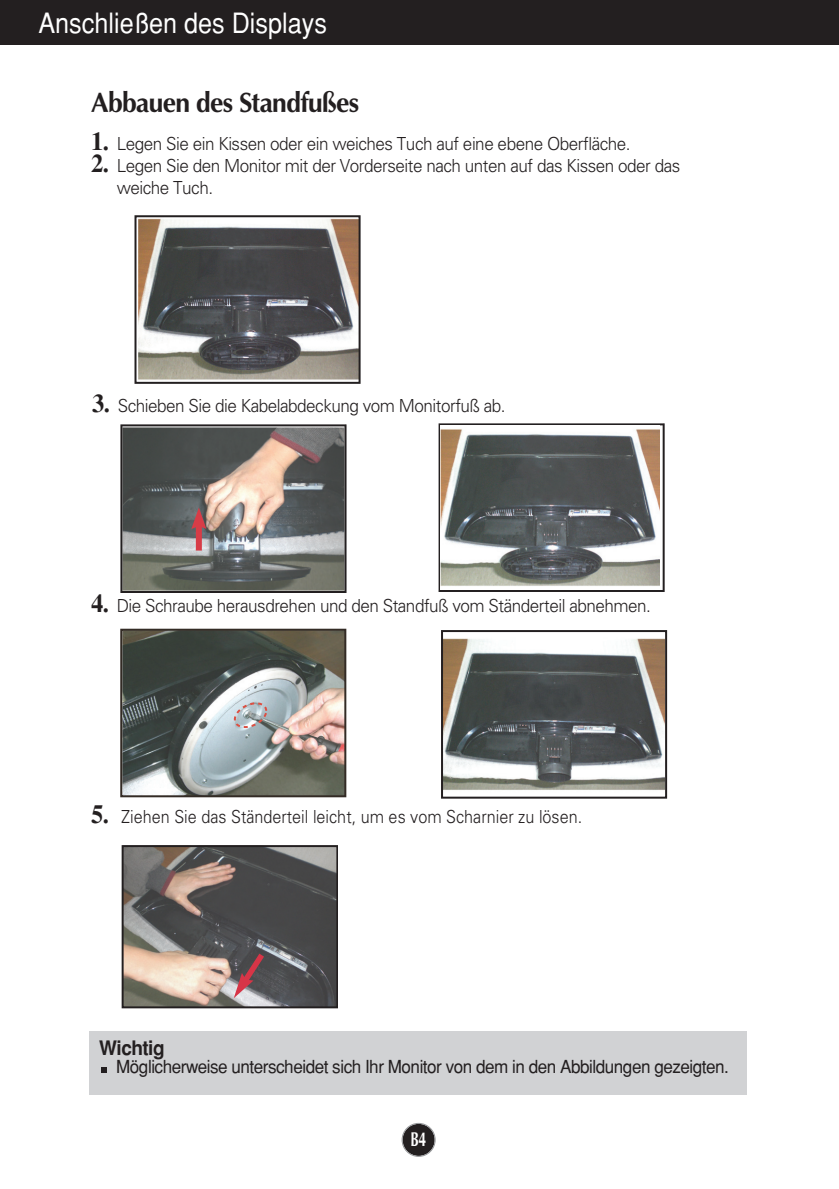
<style>
.page{position:relative;width:839px;height:1189px;background:#fff}
.page>*{position:absolute;margin:0;border:0;box-sizing:border-box;transform-origin:0 0}
.t1{font:28px "Helvetica";color:#fff;scale:.9 1}
.t2{font:700 28px "Optima";letter-spacing:-.03em;color:#231f20;scale:.95 1}
.t3{font:700 20px "Helvetica";letter-spacing:-.03em;color:#231f20;scale:.95 1}
.t4{font:700 20px "Optima";color:#fff;scale:.7 1}
.t5{font:300 18px/22px "Univers";letter-spacing:-.03em;color:#231f20;scale:.95 1}
.t6{font:18px "Helvetica";letter-spacing:-.03em;color:#231f20;scale:.95 1}
.t7{font:300 18px "Univers";color:#231f20;scale:.9 1}
.s1{font-family:"Times";font-weight:700;font-size:26px}
</style>
<div class="page">
<div style="left:402px;top:1124px;width:32px;height:32px;background:#231f20;border-radius:50%"></div>
<div style="left:401px;top:1123px;width:34px;height:34px;border:1px solid #939598;border-radius:50%"></div>
<div style="left:0;top:0;width:839px;height:45px;background:#231f20"></div>
<img style="left:138px;top:218px;width:219px;height:162px">
<div style="left:134px;top:215px;width:226px;height:168px;border:2px solid #231f20"></div>
<img style="left:444px;top:638px;width:220px;height:152px">
<div style="left:441px;top:630px;width:226px;height:168px;border:2px solid #231f20"></div>
<img style="left:123px;top:632px;width:220px;height:162px">
<div style="left:120px;top:629px;width:226px;height:168px;border:2px solid #332b25"></div>
<svg style="left:233px;top:700px;width:35px;height:30px"></svg>
<img style="left:125px;top:848px;width:210px;height:157px">
<svg style="left:234px;top:947px;width:35px;height:51px"></svg>
<div style="left:122px;top:845px;width:216px;height:163px;border:2px solid #231f20"></div>
<svg style="left:120px;top:423px;width:544px;height:170px"></svg>
<div style="left:196px;top:525px;width:6px;height:25px;background:#d73c47"></div>
<svg style="left:191px;top:507px;width:15px;height:22px"></svg>
<img style="left:440px;top:425px;width:219px;height:165px">
<div style="left:89px;top:1030px;width:658px;height:64px;background:#d1d2d4"></div>
<svg style="left:101px;top:1067px;width:6px;height:5px"></svg>
<h1 class="t1" style="left:38px;top:13px;width:322px">Anschließen des Displays</h1>
<h1 class="t2" style="left:91px;top:91px;width:283px">Abbauen des Standfußes</h1>
<p class="t5" style="left:91px;top:134px;width:569px"><span class="s1">1.</span> Legen Sie ein Kissen oder ein weiches Tuch auf eine ebene Oberfläche.</p>
<p class="t5" style="left:117px;top:156px;width:595px;text-indent:-26px"><span class="s1">2.</span> Legen Sie den Monitor mit der Vorderseite nach unten auf das Kissen oder das weiche Tuch.</p>
<p class="t5" style="left:92px;top:396px;width:437px"><span class="s1">3.</span> Schieben Sie die Kabelabdeckung vom Monitorfuß ab.</p>
<p class="t5" style="left:91px;top:596px;width:591px"><span class="s1">4.</span> Die Schraube herausdrehen und den Standfuß vom Ständerteil abnehmen.</p>
<p class="t7" style="left:91px;top:810px;width:547px"><span class="s1">5.</span> Ziehen Sie das Ständerteil leicht, um es vom Scharnier zu lösen.</p>
<p class="t3" style="left:99px;top:1041px;width:70px">Wichtig</p>
<p class="t6" style="left:116px;top:1060px;width:646px">Möglicherweise unterscheidet sich Ihr Monitor von dem in den Abbildungen gezeigten.</p>
<p class="t4" style="left:410px;top:1131px;width:24px">B4</p>
</div>
